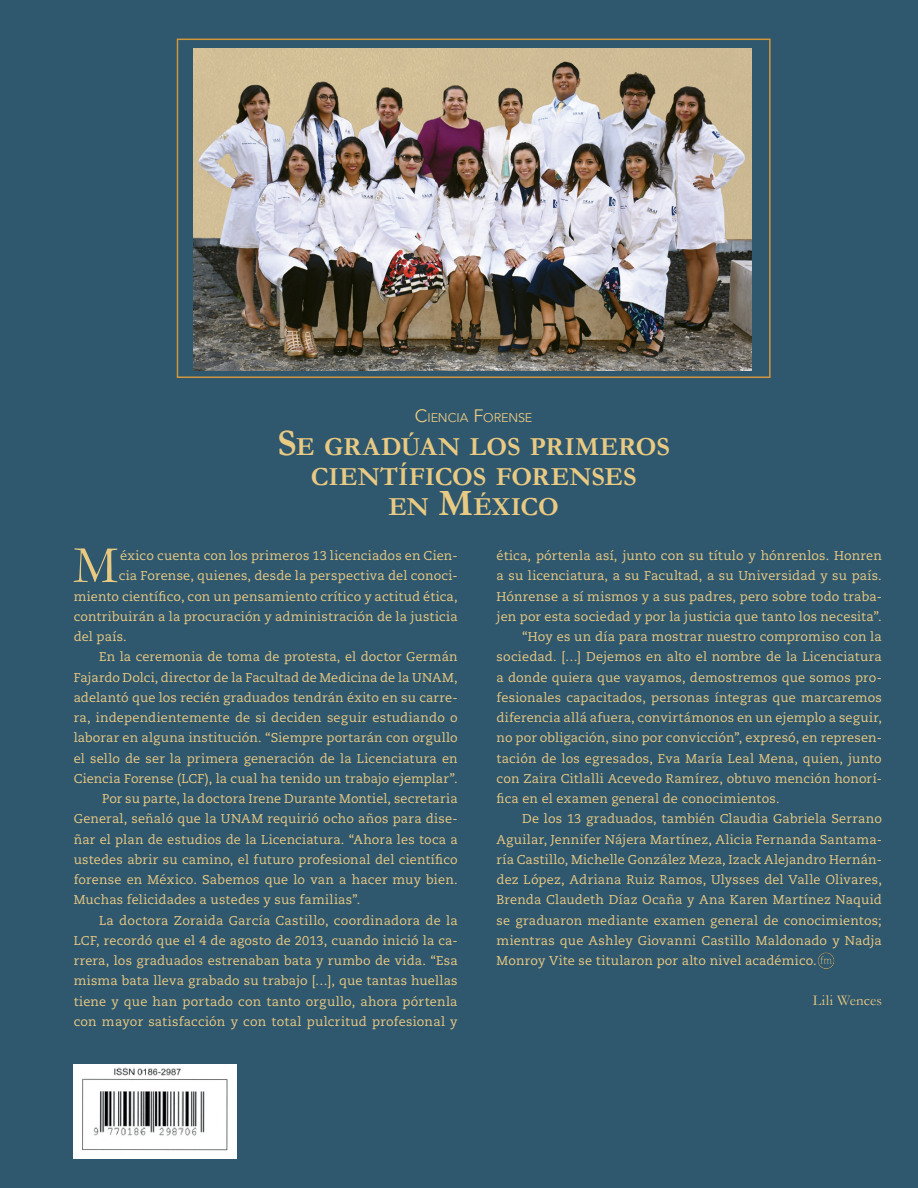
<style>
.page{position:relative;width:918px;height:1188px;background:#2f576e}
.page>*{position:absolute;margin:0;border:0;box-sizing:border-box;transform-origin:0 0}
.t1{font:700 26.25px/30px "Garamond";color:#e9ca82;text-align:center}
.t2{font:15px "Garamond";letter-spacing:.005em;color:#e9ca82}
.t3{font:12.75px "Caecilia LT Std";letter-spacing:.015em;color:#e9ca82}
.t4{font:12.6px "Avenir";letter-spacing:-.01em;color:#e9ca82}
.s1{font-size:18px}
.s2{font-size:37.5px}
</style>
<div class="page">
<div style="left:805px;top:942px;width:43px;height:28px;background:#000;opacity:.25"></div>
<svg style="left:820px;top:957px;width:12px;height:6px"></svg>
<img style="left:74px;top:1064px;width:163px;height:94px">
<img style="left:193px;top:48px;width:559px;height:322px">
<div style="left:177px;top:39px;width:594px;height:339px;border:2px solid #d2973b"></div>
<svg style="left:74px;top:548px;width:43px;height:34px"></svg>
<p class="t4" style="left:415px;top:410px;width:119px"><span class="s1">C</span>IENCIA <span class="s1">F</span>ORENSE</p>
<h1 class="t1" style="left:277px;top:431px;width:392px"><span class="s2">S</span>E GRADÚAN LOS PRIMEROS<br>CIENTÍFICOS FORENSES<br>EN <span class="s2">M</span>ÉXICO</h1>
<p class="t3" style="left:120px;top:548px;width:339px">éxico cuenta con los primeros 13 licenciados en Cien-</p>
<p class="t3" style="left:119px;top:569px;width:340px">cia Forense, quienes, desde la perspectiva del conoci-</p>
<p class="t3" style="left:74px;top:589px;width:386px">miento científico, con un pensamiento crítico y actitud ética,</p>
<p class="t3" style="left:74px;top:609px;width:386px">contribuirán a la procuración y administración de la justicia</p>
<p class="t3" style="left:74px;top:629px;width:55px">del país.</p>
<p class="t3" style="left:99px;top:650px;width:360px">En la ceremonia de toma de protesta, el doctor Germán</p>
<p class="t3" style="left:74px;top:670px;width:385px">Fajardo Dolci, director de la Facultad de Medicina de la UNAM,</p>
<p class="t3" style="left:74px;top:690px;width:386px">adelantó que los recién graduados tendrán éxito en su carre-</p>
<p class="t3" style="left:74px;top:710px;width:386px">ra, independientemente de si deciden seguir estudiando o</p>
<p class="t3" style="left:74px;top:731px;width:385px">laborar en alguna institución. “Siempre portarán con orgullo</p>
<p class="t3" style="left:74px;top:751px;width:386px">el sello de ser la primera generación de la Licenciatura en</p>
<p class="t3" style="left:74px;top:771px;width:385px">Ciencia Forense (LCF), la cual ha tenido un trabajo ejemplar”.</p>
<p class="t3" style="left:102px;top:791px;width:357px">Por su parte, la doctora Irene Durante Montiel, secretaria</p>
<p class="t3" style="left:74px;top:812px;width:386px">General, señaló que la UNAM requirió ocho años para dise-</p>
<p class="t3" style="left:74px;top:832px;width:386px">ñar el plan de estudios de la Licenciatura. “Ahora les toca a</p>
<p class="t3" style="left:74px;top:852px;width:386px">ustedes abrir su camino, el futuro profesional del científico</p>
<p class="t3" style="left:74px;top:872px;width:385px">forense en México. Sabemos que lo van a hacer muy bien.</p>
<p class="t3" style="left:74px;top:893px;width:288px">Muchas felicidades a ustedes y sus familias”.</p>
<p class="t3" style="left:99px;top:913px;width:360px">La doctora Zoraida García Castillo, coordinadora de la</p>
<p class="t3" style="left:74px;top:933px;width:386px">LCF, recordó que el 4 de agosto de 2013, cuando inició la ca-</p>
<p class="t3" style="left:74px;top:953px;width:386px">rrera, los graduados estrenaban bata y rumbo de vida. “Esa</p>
<p class="t3" style="left:74px;top:974px;width:385px">misma bata lleva grabado su trabajo […], que tantas huellas</p>
<p class="t3" style="left:74px;top:994px;width:385px">tiene y que han portado con tanto orgullo, ahora pórtenla</p>
<p class="t3" style="left:74px;top:1014px;width:385px">con mayor satisfacción y con total pulcritud profesional y</p>
<p class="t3" style="left:497px;top:548px;width:387px">ética, pórtenla así, junto con su título y hónrenlos. Honren</p>
<p class="t3" style="left:497px;top:569px;width:387px">a su licenciatura, a su Facultad, a su Universidad y su país.</p>
<p class="t3" style="left:497px;top:589px;width:387px">Hónrense a sí mismos y a sus padres, pero sobre todo traba-</p>
<p class="t3" style="left:497px;top:609px;width:387px">jen por esta sociedad y por la justicia que tanto los necesita”.</p>
<p class="t3" style="left:522px;top:629px;width:361px">“Hoy es un día para mostrar nuestro compromiso con la</p>
<p class="t3" style="left:497px;top:650px;width:387px">sociedad. […] Dejemos en alto el nombre de la Licenciatura</p>
<p class="t3" style="left:497px;top:670px;width:387px">a donde quiera que vayamos, demostremos que somos pro-</p>
<p class="t3" style="left:497px;top:690px;width:387px">fesionales capacitados, personas íntegras que marcaremos</p>
<p class="t3" style="left:497px;top:710px;width:387px">diferencia allá afuera, convirtámonos en un ejemplo a seguir,</p>
<p class="t3" style="left:497px;top:731px;width:387px">no por obligación, sino por convicción”, expresó, en represen-</p>
<p class="t3" style="left:497px;top:751px;width:387px">tación de los egresados, Eva María Leal Mena, quien, junto</p>
<p class="t3" style="left:497px;top:771px;width:387px">con Zaira Citlalli Acevedo Ramírez, obtuvo mención honorí-</p>
<p class="t3" style="left:497px;top:791px;width:285px">fica en el examen general de conocimientos.</p>
<p class="t3" style="left:522px;top:812px;width:361px">De los 13 graduados, también Claudia Gabriela Serrano</p>
<p class="t3" style="left:497px;top:832px;width:387px">Aguilar, Jennifer Nájera Martínez, Alicia Fernanda Santama-</p>
<p class="t3" style="left:497px;top:852px;width:387px">ría Castillo, Michelle González Meza, Izack Alejandro Hernán-</p>
<p class="t3" style="left:497px;top:872px;width:387px">dez López, Adriana Ruiz Ramos, Ulysses del Valle Olivares,</p>
<p class="t3" style="left:497px;top:893px;width:387px">Brenda Claudeth Díaz Ocaña y Ana Karen Martínez Naquid</p>
<p class="t3" style="left:497px;top:913px;width:387px">se graduaron mediante examen general de conocimientos;</p>
<p class="t3" style="left:497px;top:933px;width:387px">mientras que Ashley Giovanni Castillo Maldonado y Nadja</p>
<p class="t3" style="left:497px;top:953px;width:322px">Monroy Vite se titularon por alto nivel académico.</p>
<p class="t2" style="left:813px;top:990px;width:71px">Lili Wences</p>
</div>
